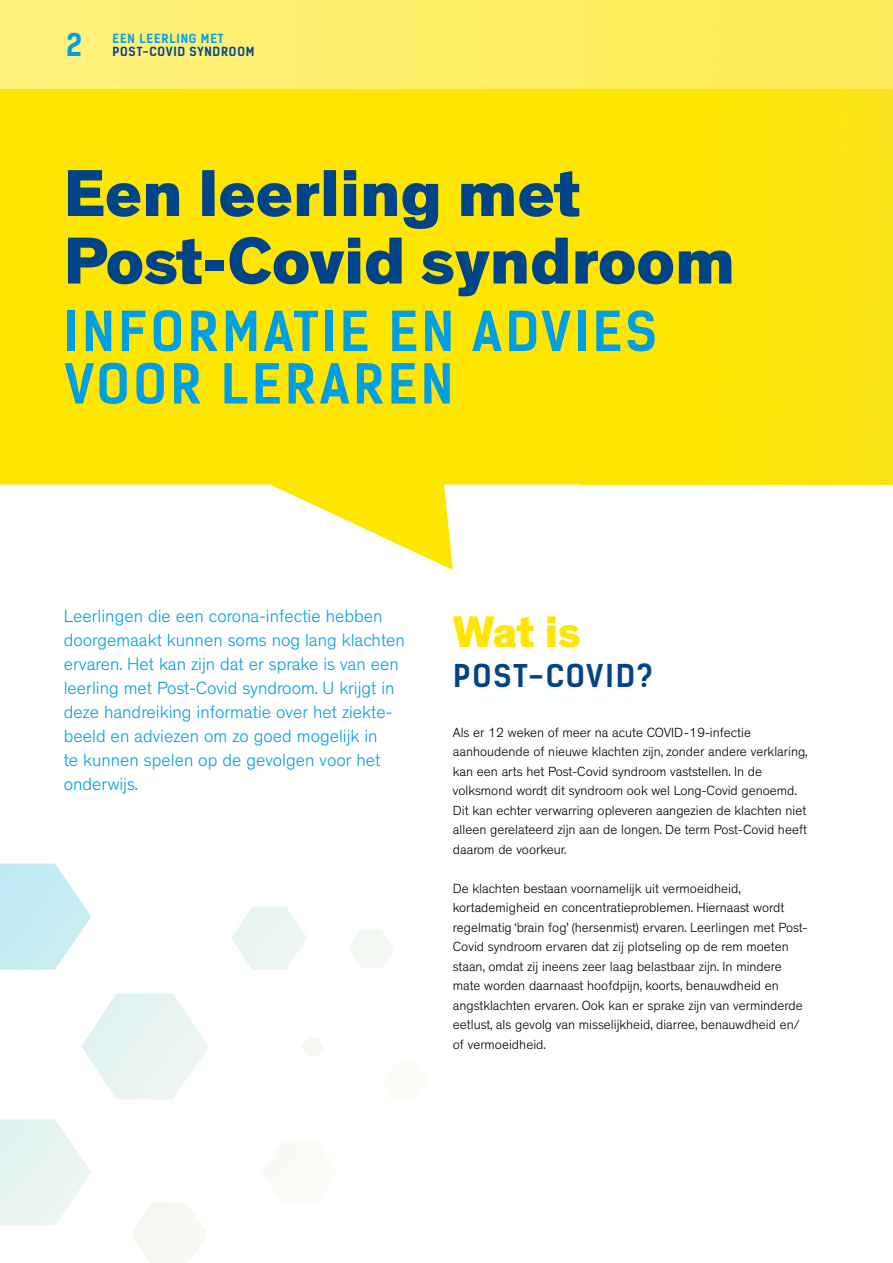
<style>
.page{position:relative;width:893px;height:1263px;background:#fff}
.page>*{position:absolute;margin:0;border:0;box-sizing:border-box;transform-origin:0 0}
.t1{font:800 67.5px/67.5px "Theinhardt";color:#048}
.t2{font:700 52.5px/52.5px "Kelson Sans";letter-spacing:.065em;color:#009fe3}
.t3{font:800 45px "Theinhardt";color:#ffe600}
.t4{font:700 30px "Kelson Sans";letter-spacing:.065em;color:#048}
.t5{font:700 30px "Kelson Sans";color:#009fe3}
.t6{font:300 18px/24px "Theinhardt";color:#009fe3}
.t7{font:300 13.5px/19.5px "Theinhardt";color:#000}
.t8{font:700 12px "Kelson Sans";letter-spacing:.065em;color:#048}
.t9{font:700 12px "Kelson Sans";letter-spacing:.065em;color:#009fe3}
</style>
<div class="page">
<svg style="left:0;top:89px;width:893px;height:481px;fill:#ffe600"></svg>
<div style="left:580px;top:0;width:313px;height:484px;background:linear-gradient(to right,#ffe600,#f9e315)"></div>
<div style="left:0;top:0;width:893px;height:89px;background:linear-gradient(to right,#fff27d,#fdea53)"></div>
<svg style="left:81px;top:993px;width:128px;height:106px"></svg>
<svg style="left:0;top:1119px;width:91px;height:106px"></svg>
<svg style="left:0;top:864px;width:92px;height:105px"></svg>
<svg style="left:132px;top:1203px;width:76px;height:60px"></svg>
<svg style="left:262px;top:1141px;width:74px;height:63px"></svg>
<svg style="left:231px;top:906px;width:77px;height:64px"></svg>
<svg style="left:383px;top:1065px;width:16px;height:19px"></svg>
<svg style="left:349px;top:930px;width:45px;height:38px"></svg>
<svg style="left:302px;top:1037px;width:22px;height:19px"></svg>
<h3 class="t5" style="left:66px;top:27px;width:18px">2</h3>
<p class="t9" style="left:112px;top:31px;width:113px">EEN LEERLING MET</p>
<p class="t8" style="left:112px;top:44px;width:144px">POST-COVID SYNDROOM</p>
<h1 class="t1" style="left:64px;top:162px;width:673px">Een leerling met<br>Post-Covid syndroom</h1>
<h2 class="t2" style="left:64px;top:305px;width:594px">INFORMATIE EN ADVIES<br>VOOR LERAREN</h2>
<p class="t6" style="left:64px;top:605px;width:343px">Leerlingen die een corona-infectie hebben doorgemaakt kunnen soms nog lang klachten ervaren. Het kan zijn dat er sprake is van een leerling met Post-Covid syndroom. U krijgt in deze handreiking informatie over het ziekte&shy;beeld en adviezen om zo goed mogelijk in<br>te kunnen spelen op de gevolgen voor het onderwijs.</p>
<h3 class="t3" style="left:453px;top:604px;width:130px">Wat is</h3>
<h3 class="t4" style="left:453px;top:658px;width:201px">POST-COVID?</h3>
<p class="t7" style="left:453px;top:722px;width:356px">Als er 12 weken of meer na acute COVID -19-infectie aanhoudende of nieuwe klachten zijn, zonder andere verklaring, kan een arts het Post-Covid syndroom vaststellen. In de volksmond wordt dit syndroom ook wel Long-Covid genoemd.<br>Dit kan echter verwarring opleveren aangezien de klachten niet alleen gerelateerd zijn aan de longen. De term Post-Covid heeft daarom de voorkeur.</p>
<p class="t7" style="left:453px;top:878px;width:356px">De klachten bestaan voornamelijk uit vermoeidheid, kortademigheid en concentratieproblemen. Hiernaast wordt regelmatig ‘brain fog’ (hersenmist) ervaren. Leerlingen met Post-Covid syndroom ervaren dat zij plotseling op de rem moeten staan, omdat zij ineens zeer laag belastbaar zijn. In mindere mate worden daarnaast hoofdpijn, koorts, benauwdheid en angstklachten ervaren. Ook kan er sprake zijn van verminderde eetlust, als gevolg van misselijkheid, diarree, benauwdheid en/ of vermoeidheid.</p>
</div>
